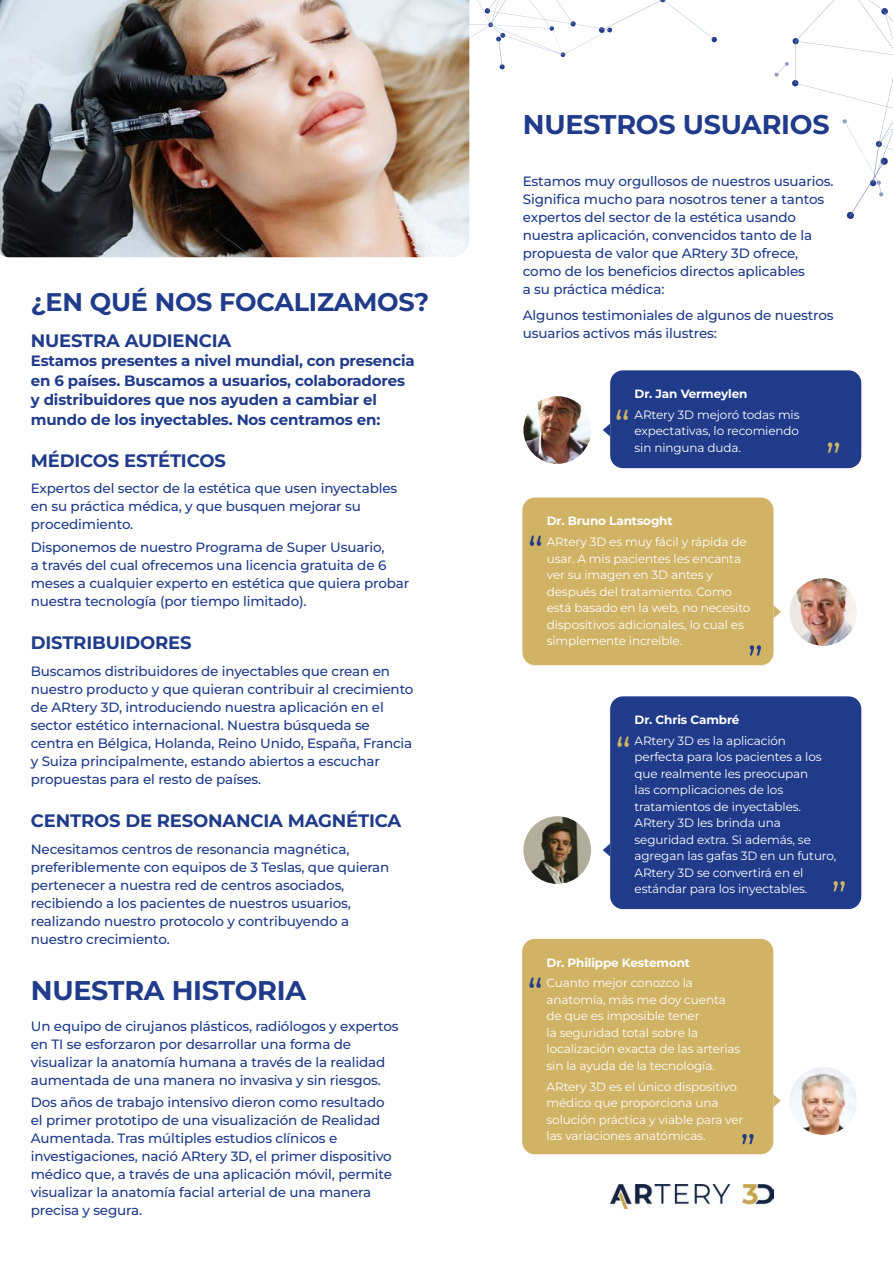
<style>
.page{position:relative;width:893px;height:1263px;background:#fff}
.page>*{position:absolute;margin:0;border:0;box-sizing:border-box;transform-origin:0 0}
.t1{font:40.8px "Montserrat";color:#d1b366}
.t2{font:40.8px "Montserrat";color:#1f3b8a}
.t3{font:700 27px "Montserrat";letter-spacing:-.01em;color:#1f3b8a}
.t4{font:700 25.5px "Montserrat";letter-spacing:-.01em;color:#1f3b8a}
.t5{font:700 18px "Montserrat";letter-spacing:-.01em;color:#1f3b8a}
.t6{font:700 15px/19.5px "Montserrat";letter-spacing:-.01em;color:#1f3b8a}
.t7{font:500 13.5px/18px "Montserrat";letter-spacing:-.01em;color:#1f3b8a}
.t8{font:12px/16.5px "Montserrat";letter-spacing:-.01em;color:#fff}
.t9{font:700 12px "Montserrat";letter-spacing:-.01em;color:#fff}
</style>
<div class="page">
<img style="left:523px;top:396px;width:68px;height:68px;border-radius:34px">
<div style="left:610px;top:370px;width:251px;height:98px;background:#1f3b8a;border-radius:13px"></div>
<svg style="left:603px;top:423px;width:7px;height:13px"></svg>
<img style="left:789px;top:578px;width:68px;height:68px;border-radius:33px">
<div style="left:522px;top:497px;width:251px;height:168px;background:#d1b366;border-radius:13px"></div>
<svg style="left:750px;top:645px;width:11px;height:10px"></svg>
<svg style="left:773px;top:605px;width:8px;height:13px"></svg>
<div style="left:610px;top:696px;width:251px;height:213px;background:#1f3b8a;border-radius:13px"></div>
<svg style="left:833px;top:881px;width:12px;height:10px"></svg>
<svg style="left:603px;top:844px;width:7px;height:12px"></svg>
<img style="left:523px;top:816px;width:68px;height:68px;border-radius:34px">
<div style="left:522px;top:939px;width:251px;height:215px;background:#d1b366;border-radius:13px"></div>
<svg style="left:742px;top:1134px;width:12px;height:10px"></svg>
<svg style="left:773px;top:1094px;width:8px;height:13px"></svg>
<img style="left:790px;top:1067px;width:66px;height:68px">
<img style="left:611px;top:1184px;width:162px;height:25px">
<svg style="left:774px;top:72px;width:5px;height:5px"></svg>
<svg style="left:785px;top:0;width:108px;height:219px"></svg>
<svg style="left:469px;top:0;width:143px;height:69px"></svg>
<svg style="left:660px;top:0;width:57px;height:42px"></svg>
<img style="left:0;top:0;width:469px;height:257px">
<h3 class="t4" style="left:31px;top:284px;width:400px">¿EN QUÉ NOS FOCALIZAMOS?</h3>
<h3 class="t5" style="left:31px;top:328px;width:202px">NUESTRA AUDIENCIA</h3>
<p class="t6" style="left:31px;top:351px;width:385px">Estamos presentes a nivel mundial, con presencia en 6 países. Buscamos a usuarios, colaboradores y distribuidores que nos ayuden a cambiar el mundo de los inyectables. Nos centramos en:</p>
<h3 class="t5" style="left:31px;top:448px;width:197px">MÉDICOS ESTÉTICOS</h3>
<p class="t7" style="left:31px;top:479px;width:368px">Expertos del sector de la estética que usen inyectables en su práctica médica, y que busquen mejorar su procedimiento.</p>
<p class="t7" style="left:31px;top:537px;width:380px">Disponemos de nuestro Programa de Super Usuario,<br>a través del cual ofrecemos una licencia gratuita de 6 meses a cualquier experto en estética que quiera probar nuestra tecnología (por tiempo limitado).</p>
<h3 class="t5" style="left:31px;top:631px;width:162px">DISTRIBUIDORES</h3>
<p class="t7" style="left:31px;top:661px;width:384px">Buscamos distribuidores de inyectables que crean en nuestro producto y que quieran contribuir al crecimiento de ARtery 3D, introduciendo nuestra aplicación en el sector estético internacional. Nuestra búsqueda se centra en Bélgica, Holanda, Reino Unido, España, Francia y Suiza principalmente, estando abiertos a escuchar propuestas para el resto de países.</p>
<h3 class="t5" style="left:31px;top:809px;width:372px">CENTROS DE RESONANCIA MAGNÉTICA</h3>
<p class="t7" style="left:31px;top:839px;width:360px">Necesitamos centros de resonancia magnética, preferiblemente con equipos de 3 Teslas, que quieran pertenecer a nuestra red de centros asociados, recibiendo a los pacientes de nuestros usuarios, realizando nuestro protocolo y contribuyendo a nuestro crecimiento.</p>
<h2 class="t3" style="left:31px;top:973px;width:277px">NUESTRA HISTORIA</h2>
<p class="t7" style="left:31px;top:1017px;width:369px">Un equipo de cirujanos plásticos, radiólogos y expertos en TI se esforzaron por desarrollar una forma de visualizar la anatomía humana a través de la realidad aumentada de una manera no invasiva y sin riesgos.</p>
<p class="t7" style="left:31px;top:1093px;width:363px">Dos años de trabajo intensivo dieron como resultado el primer prototipo de una visualización de Realidad Aumentada. Tras múltiples estudios clínicos e investigaciones, nació ARtery 3D, el primer dispositivo médico que, a través de una aplicación móvil, permite visualizar la anatomía facial arterial de una manera precisa y segura.</p>
<h2 class="t3" style="left:523px;top:106px;width:308px">NUESTROS USUARIOS</h2>
<p class="t7" style="left:523px;top:171px;width:312px">Estamos muy orgullosos de nuestros usuarios.<br>Significa mucho para nosotros tener a tantos expertos del sector de la estética usando nuestra aplicación, convencidos tanto de la propuesta de valor que ARtery 3D ofrece, como de los beneficios directos aplicables<br>a su práctica médica:</p>
<p class="t7" style="left:523px;top:306px;width:312px">Algunos testimoniales de algunos de nuestros usuarios activos más ilustres:</p>
<p class="t9" style="left:634px;top:386px;width:114px">Dr. Jan Vermeylen</p>
<p class="t8" style="left:634px;top:406px;width:167px;text-align:justify">ARtery 3D mejoró todas mis expectativas, lo recomiendo sin ninguna duda.</p>
<h1 class="t1" style="left:615px;top:399px;width:17px">“</h1>
<p class="t9" style="left:547px;top:513px;width:127px">Dr. Bruno Lantsoght</p>
<p class="t8" style="left:547px;top:533px;width:205px">ARtery 3D es muy fácil y rápida de usar. A mis pacientes les encanta ver su imagen en 3D antes y después del tratamiento. Como está basado en la web, no necesito dispositivos adicionales, lo cual es simplemente increíble.</p>
<h1 class="t2" style="left:528px;top:524px;width:17px">“</h1>
<h1 class="t1" style="left:826px;top:432px;width:17px">”</h1>
<p class="t9" style="left:634px;top:712px;width:106px">Dr. Chris Cambré</p>
<p class="t8" style="left:634px;top:732px;width:203px">ARtery 3D es la aplicación perfecta para los pacientes a los que realmente les preocupan<br>las complicaciones de los tratamientos de inyectables.<br>ARtery 3D les brinda una seguridad extra. Si además, se agregan las gafas 3D en un futuro,<br>ARtery 3D se convertirá en el estándar para los inyectables.</p>
<h1 class="t1" style="left:615px;top:725px;width:17px">“</h1>
<p class="t9" style="left:547px;top:954px;width:145px">Dr. Philippe Kestemont</p>
<p class="t8" style="left:547px;top:974px;width:195px">Cuanto mejor conozco la anatomía, más me doy cuenta de que es imposible tener<br>la seguridad total sobre la localización exacta de las arterias sin la ayuda de la tecnología.</p>
<p class="t8" style="left:547px;top:1078px;width:198px">ARtery 3D es el único dispositivo médico que proporciona una solución práctica y viable para ver las variaciones anatómicas.</p>
<h1 class="t2" style="left:527px;top:966px;width:17px">“</h1>
</div>
